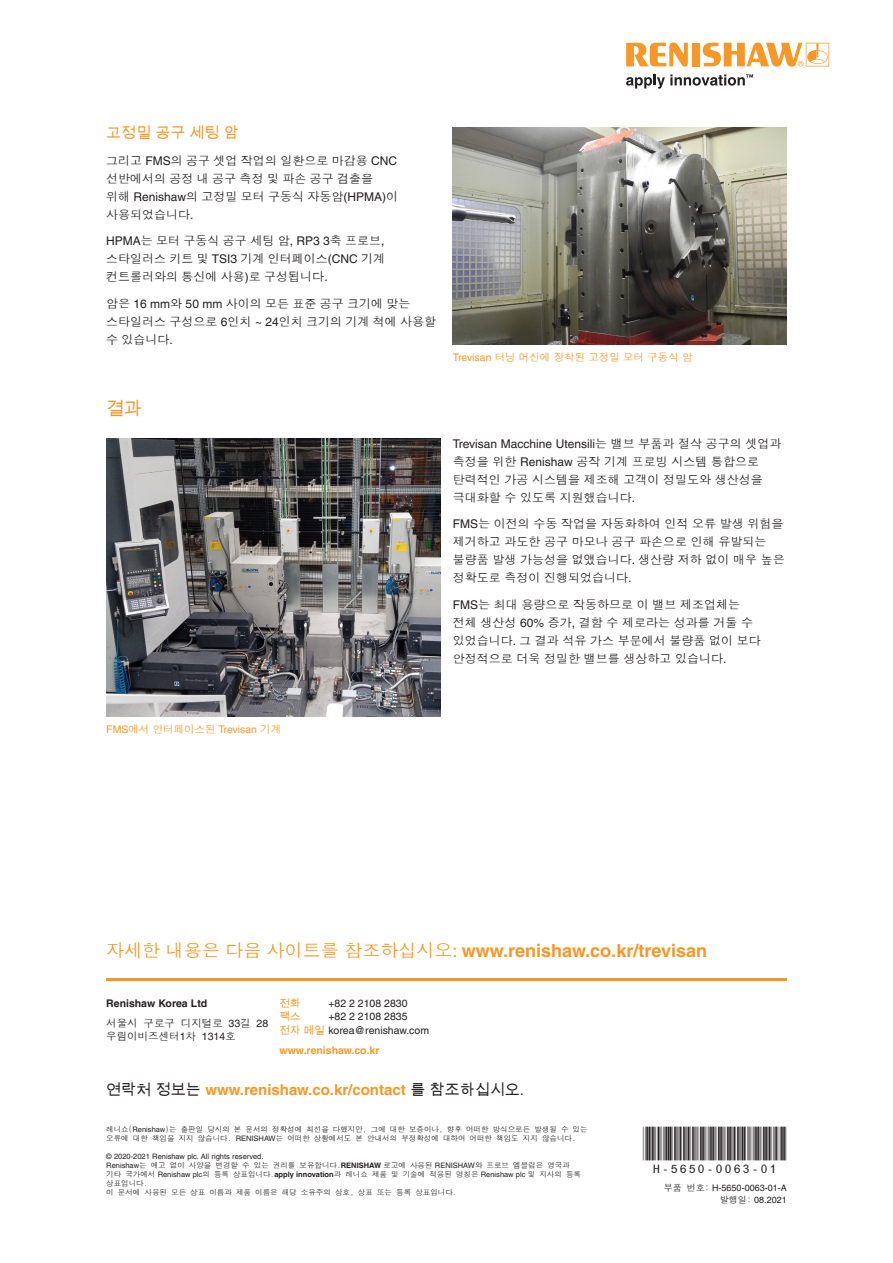
<style>
.page{position:relative;width:893px;height:1263px;background:#fff}
.page>*{position:absolute;margin:0;border:0;box-sizing:border-box;transform-origin:0 0}
.t1{font:48px "MBH16 B";color:#231f20}
.Call_to_action{font:700 18px "Helvetica LT Pro";color:#f79727}
.Main_body_heading_te{font:18px "Arial Unicode MS";color:#f79727}
.t2{font:700 15px "Helvetica LT Pro";color:#f79727}
.Main_body_heading_te-2{font:15px "Arial Unicode MS";color:#f79727}
.Main_body_text_8pt{font:12px/18px "Dotum Che";color:#231f20}
.Main_body_heading_te-3{font:12px/18px "Dotum Che";color:#231f20}
.t3{font:10.5px/13.6px "Helvetica LT Pro";color:#231f20}
.t4{font:10.5px/13.2px "Dotum Che";color:#231f20}
.Caption_text_7pt{font:10.5px "Dotum Che";color:#f79727}
.Caption_text_7pt-2{font:10.5px "Helvetica LT Pro";color:#f79727}
.t5{font:700 10.5px "Helvetica LT Pro";color:#f79727}
.t6{font:700 10.5px "Helvetica LT Pro";color:#231f20}
.t7{font:10.5px "Arial Unicode MS";color:#f79727}
.t8{font:9px/12px "Helvetica LT Pro";color:#231f20;text-align:right}
.t9{font:7.5px/9px "Dotum Che";color:#231f20}
.t10{font:7.5px "Helvetica LT Pro";color:#231f20}
.s1{font-family:"Helvetica LT Pro"}
.s2{font-family:"Dotum Che"}
.s3{font-family:"Dotum Che";font-weight:400}
.s4{font-weight:400}
.s5{font-family:"Arial Unicode MS";color:#f79727}
.s6{font-family:"Arial Unicode MS";font-weight:400;color:#231f20}
.s7{font-family:"Helvetica LT Pro";font-weight:700}
</style>
<div class="page">
<svg style="left:626px;top:43px;width:62px;height:24px"></svg>
<div style="left:692px;top:43px;width:8px;height:23px;background:#f79727"></div>
<svg style="left:703px;top:43px;width:126px;height:24px"></svg>
<svg style="left:626px;top:74px;width:127px;height:15px"></svg>
<hr style="left:106px;top:978px;width:681px;height:2px;background:#f79727">
<img style="left:106px;top:438px;width:334px;height:279px">
<img style="left:453px;top:128px;width:334px;height:216px">
<p class="Main_body_heading_te-2" style="left:106px;top:122px;width:134px">고정밀 공구 세팅 암</p>
<p class="Main_body_heading_te-3" style="left:106px;top:152px;width:293px">그리고 <span class="s1">FMS</span>의 공구 셋업 작업의 일환으로 마감용 <span class="s1">CNC </span>선반에서의 공정 내 공구 측정 및 파손 공구 검출을 위해 <span class="s1">Renishaw</span>의 고정밀 모터 구동식 자동암<span class="s1">(HPMA)</span>이 사용되었습니다<span class="s1">.</span></p>
<p class="Main_body_heading_te-3" style="left:106px;top:232px;width:280px;text-align:justify"><span class="s1">HPMA</span>는 모터 구동식 공구 세팅 암<span class="s1">, RP3 3</span>축 프로브<span class="s1">, </span>스타일러스 키트 및 <span class="s1">TSI3</span> 기계 인터페이스<span class="s1">(CNC</span> 기계 컨트롤러와의 통신에 사용<span class="s1">)</span>로 구성됩니다<span class="s1">.</span></p>
<p class="Main_body_heading_te-3" style="left:106px;top:295px;width:331px">암은 <span class="s1">16 mm</span>와 <span class="s1">50 mm</span> 사이의 모든 표준 공구 크기에 맞는 스타일러스 구성으로 <span class="s1">6</span>인치 <span class="s1">~ 24</span>인치 크기의 기계 척에 사용할 수 있습니다<span class="s1">.</span></p>
<p class="Main_body_heading_te" style="left:106px;top:396px;width:37px">결과</p>
<p class="Caption_text_7pt" style="left:453px;top:352px;width:241px"><span class="s1">Trevisan</span> 터닝 머신에 장착된 고정밀 모터 구동식 암</p>
<p class="Main_body_text_8pt" style="left:453px;top:434px;width:330px"><span class="s1">Trevisan Macchine Utensili</span>는 밸브 부품과 절삭 공구의 셋업과 측정을 위한 <span class="s1">Renishaw</span> 공작 기계 프로빙 시스템 통합으로 탄력적인 가공 시스템을 제조해 고객이 정밀도와 생산성을 극대화할 수 있도록 지원했습니다<span class="s1">.</span></p>
<p class="Main_body_text_8pt" style="left:453px;top:515px;width:333px"><span class="s1">FMS</span>는 이전의 수동 작업을 자동화하여 인적 오류 발생 위험을 제거하고 과도한 공구 마모나 공구 파손으로 인해 유발되는 불량품 발생 가능성을 없앴습니다<span class="s1">.</span> 생산량 저하 없이 매우 높은 정확도로 측정이 진행되었습니다<span class="s1">.</span></p>
<p class="Main_body_text_8pt" style="left:453px;top:595px;width:309px"><span class="s1">FMS</span>는 최대 용량으로 작동하므로 이 밸브 제조업체는 전체 생산성 <span class="s1">60%</span> 증가<span class="s1">,</span> 결함 수 제로라는 성과를 거둘 수 있었습니다<span class="s1">.</span> 그 결과 석유 가스 부문에서 불량품 없이 보다 안정적으로 더욱 정밀한 밸브를 생상하고 있습니다<span class="s1">.</span></p>
<p class="Caption_text_7pt-2" style="left:106px;top:723px;width:176px">FMS<span class="s2">에서 인터페이스된</span> Trevisan <span class="s2">기계</span></p>
<p class="Call_to_action" style="left:106px;top:939px;width:602px"><span class="s3">자세한 내용은 다음 사이트를 참조하십시오</span><span class="s4">:</span> www.renishaw.co.kr/trevisan</p>
<h3 class="t6" style="left:106px;top:997px;width:102px">Renishaw Korea Ltd</h3>
<h3 class="t4" style="left:106px;top:1017px;width:163px">서울시 구로구 디지털로 <span class="s1">33</span>길 <span class="s1">28 </span>우림이비즈센터<span class="s1">1</span>차 <span class="s1">1314</span>호</h3>
<h3 class="t7" style="left:280px;top:995px;width:22px">전화</h3>
<h3 class="t3" style="left:328px;top:996px;width:81px">+82 2 2108 2830</h3>
<h3 class="t7" style="left:280px;top:1009px;width:22px">팩스</h3>
<h3 class="t3" style="left:280px;top:1010px;width:151px;text-indent:49px">+82 2 2108 2835 <span class="s5">전자 메일</span> korea@renishaw.com</h3>
<h3 class="t5" style="left:280px;top:1044px;width:101px">www.renishaw.co.kr</h3>
<h3 class="t2" style="left:106px;top:1081px;width:419px"><span class="s6">연락처 정보는</span> www.renishaw.co.kr/contact <span class="s6">를 참조하십시오.</span></h3>
<p class="t9" style="left:106px;top:1125px;width:483px">레니쇼(<span class="s1">Renishaw</span>)는 출판일 당시의 본 문서의 정확성에 최선을 다했지만, 그에 대한 보증이나, 향후 어떠한 방식으로든 발생될 수 있는 오류에 대한 책임을 지지 않습니다. <span class="s1">RENISHAW</span>는 어떠한 상황에서도 본 안내서의 부정확성에 대하여 어떠한 책임도 지지 않습니다.</p>
<p class="t10" style="left:106px;top:1152px;width:159px">© 2020-2021 Renishaw plc. All rights reserved.</p>
<p class="t9" style="left:106px;top:1161px;width:476px"><span class="s1">Renishaw</span>는 예고 없이 사양을 변경할 수 있는 권리를 보유합니다.<span class="s7">RENISHAW</span> 로고에 사용된 <span class="s1">RENISHAW</span>와 프로브 엠블럼은 영국과 기타 국가에서 <span class="s1">Renishaw plc</span>의 등록 상표입니다.<span class="s7">apply innovation</span>과 레니쇼 제품 및 기술에 적용된 명칭은 <span class="s1">Renishaw plc</span> 및 지사의 등록 상표입니다.<br>이 문서에 사용된 모든 상표 이름과 제품 이름은 해당 소유주의 상호, 상표 또는 등록 상표입니다.</p>
<h1 class="t1" style="left:643px;top:1128px;width:145px">*H-5650-0063-01*</h1>
<p class="t8" style="left:664px;top:1182px;width:124px"><span class="s2">부품 번호:</span> H-5650-0063-01-A <span class="s2">발행일:</span> 08.2021</p>
</div>
